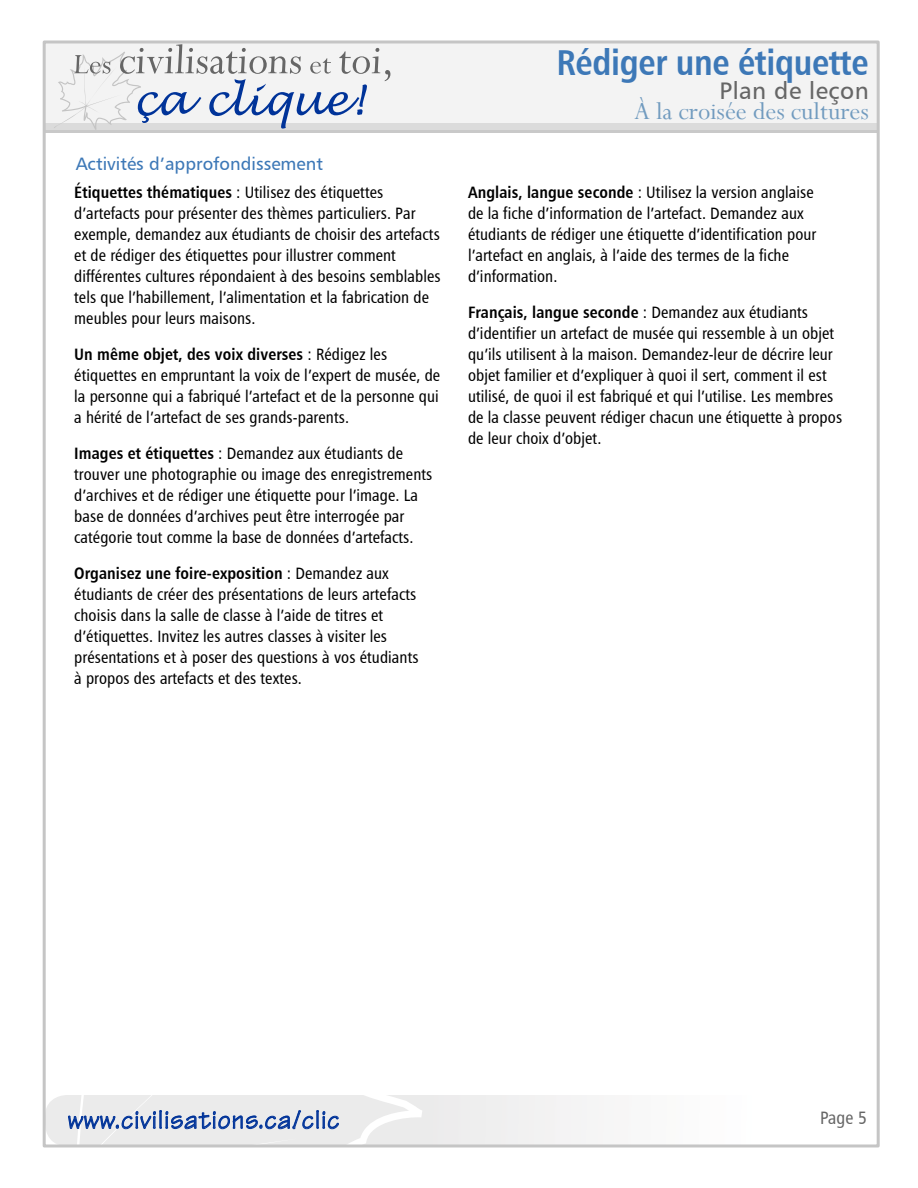
<style>
.page{position:relative;width:918px;height:1188px;background:#fff}
.page>*{position:absolute;margin:0;border:0;box-sizing:border-box;transform-origin:0 0}
.t1{font:36px "Humanist 777 BT Bold Condensed B";letter-spacing:-.01em;color:#3d78b7}
.t2{font:27px "Technical Plain";letter-spacing:.03em;color:#039}
.t3{font:27px "Perpetua";color:#719bbf}
.t4{font:24px "Humanist 777 BT Roman B";letter-spacing:.02em;color:#666}
.Heading_1{font:18px "Humanist 777 BT Roman B";color:#3d78b7}
.t5{font:18px "Humanist 777 BT Roman Condensed B";color:#666}
.Text{font:16.5px/21px "Humanist 777 BT Roman Condensed B";letter-spacing:.005em;color:#000}
.s1{font-family:"Humanist 777 BT Bold Condensed B"}
</style>
<div class="page">
<div style="left:44px;top:52px;width:834px;height:81px;background:#c9c9c9"></div>
<svg style="left:47px;top:122px;width:829px;height:8px;background:#ddd"></svg>
<div style="left:44px;top:43px;width:834px;height:79px;background:#f3f3f3"></div>
<svg style="left:45px;top:1095px;width:834px;height:51px"></svg>
<svg style="left:54px;top:44px;width:337px;height:86px"></svg>
<p class="Heading_1" style="left:76px;top:153px;width:249px">Activités d’approfondissement</p>
<p class="Text" style="left:74px;top:182px;width:368px"><span class="s1">Étiquettes thématiques</span> : Utilisez des étiquettes d’artefacts pour présenter des thèmes particuliers. Par exemple, demandez aux étudiants de choisir des artefacts et de rédiger des étiquettes pour illustrer comment différentes cultures répondaient à des besoins semblables tels que l’habillement, l’alimentation et la fabrication de meubles pour leurs maisons.</p>
<p class="Text" style="left:74px;top:344px;width:368px"><span class="s1">Un même objet, des voix diverses</span> : Rédigez les étiquettes en empruntant la voix de l’expert de musée, de la personne qui a fabriqué l’artefact et de la personne qui a hérité de l’artefact de ses grands-parents.</p>
<p class="Text" style="left:74px;top:443px;width:360px"><span class="s1">Images et étiquettes</span> : Demandez aux étudiants de trouver une photographie ou image des enregistrements d’archives et de rédiger une étiquette pour l’image. La base de données d’archives peut être interrogée par catégorie tout comme la base de données d’artefacts.</p>
<p class="Text" style="left:74px;top:563px;width:346px"><span class="s1">Organisez une foire-exposition</span> : Demandez aux étudiants de créer des présentations de leurs artefacts choisis dans la salle de classe à l’aide de titres et d’étiquettes. Invitez les autres classes à visiter les présentations et à poser des questions à vos étudiants à propos des artefacts et des textes.</p>
<h1 class="t1" style="left:556px;top:40px;width:314px">Rédiger une étiquette</h1>
<h3 class="t4" style="left:719px;top:75px;width:151px">Plan de leçon</h3>
<h2 class="t3" style="left:634px;top:94px;width:236px">À la croisée des cultures</h2>
<p class="Text" style="left:468px;top:182px;width:350px"><span class="s1">Anglais, langue seconde</span> : Utilisez la version anglaise de la fiche d’information de l’artefact. Demandez aux étudiants de rédiger une étiquette d’identification pour l’artefact en anglais, à l’aide des termes de la fiche d’information.</p>
<p class="Text" style="left:468px;top:302px;width:376px"><span class="s1">Français, langue seconde</span> : Demandez aux étudiants d’identifier un artefact de musée qui ressemble à un objet qu’ils utilisent à la maison. Demandez-leur de décrire leur objet familier et d’expliquer à quoi il sert, comment il est utilisé, de quoi il est fabriqué et qui l’utilise. Les membres de la classe peuvent rédiger chacun une étiquette à propos de leur choix d’objet.</p>
<h2 class="t2" style="left:68px;top:1103px;width:273px">www.civilisations.ca/clic</h2>
<p class="t5" style="left:820px;top:1107px;width:48px">Page 5</p>
</div>
